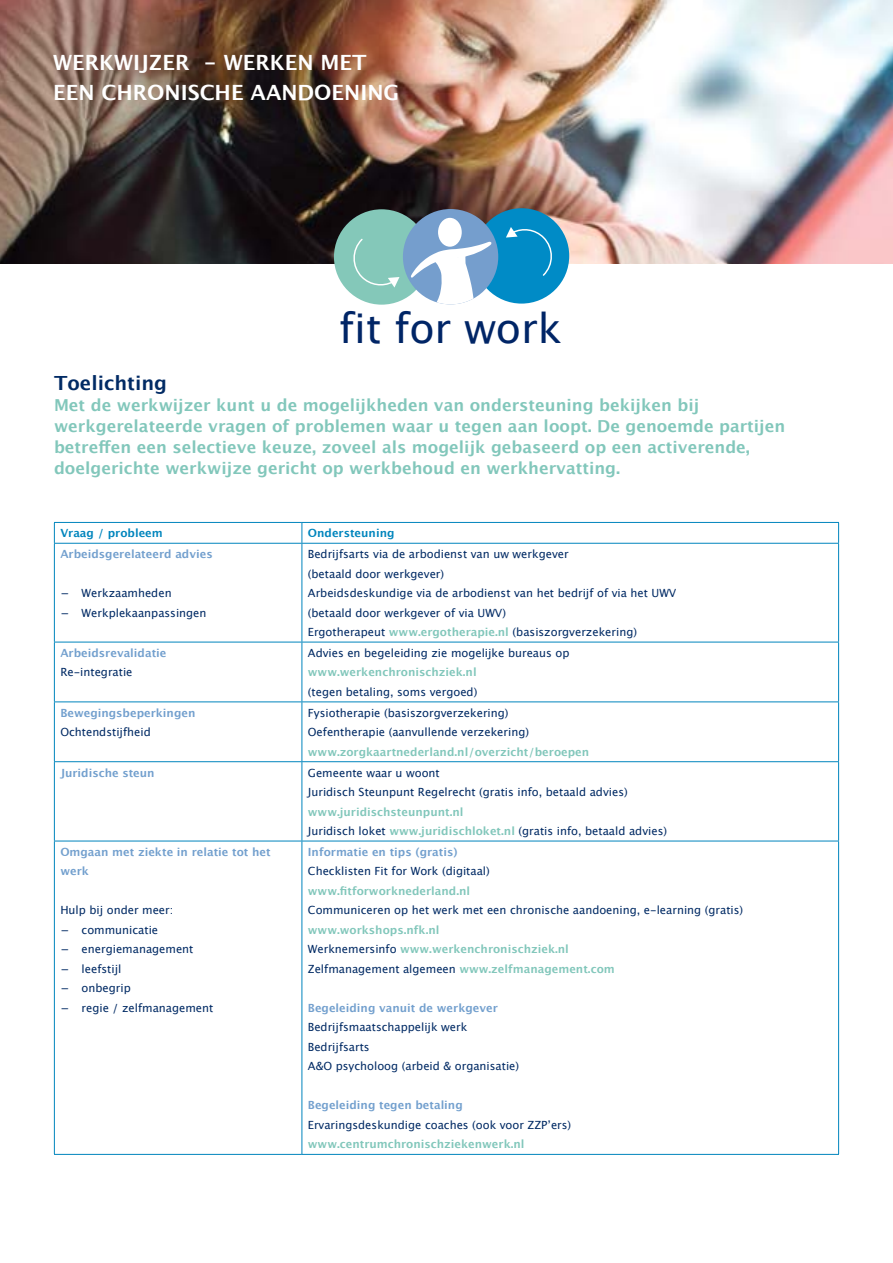
<style>
.page{position:relative;width:893px;height:1263px;background:#fff}
.page>*{position:absolute;margin:0;border:0;box-sizing:border-box;transform-origin:0 0}
.t1{font:41.1px "Lucida Grande";color:#002566}
.t2{font:700 21px/30px "Lucida Grande";color:#fff}
.t3{font:700 19.5px "Lucida Grande";color:#002a64}
.t4{font:700 16.5px/21px "Lucida Grande";color:#82c7bb}
.t5{font:11.25px/19.5px "Lucida Grande";color:#002a64}
.t6{font:700 11.25px/19.5px "Lucida Grande";color:#82c7bb}
.t7{font:700 11.25px/19.5px "Lucida Grande";color:#73a0ce}
.t8{font:700 11.25px "Lucida Grande";color:#0085bd}
.s1{font-weight:700;color:#82c7bb}
.s2{font-weight:400;color:#002a64}
</style>
<div class="page">
<img style="left:0;top:0;width:893px;height:264px">
<div style="left:334px;top:209px;width:95px;height:96px;background:#84c8b9;border-radius:50%"></div>
<div style="left:474px;top:208px;width:95px;height:96px;background:#008bc6;border-radius:50%"></div>
<div style="left:403px;top:209px;width:95px;height:95px;background:#759ecd;border-radius:50%"></div>
<svg style="left:353px;top:238px;width:46px;height:50px"></svg>
<svg style="left:506px;top:227px;width:46px;height:49px"></svg>
<div style="left:438px;top:218px;width:24px;height:29px;background:#fff;border-radius:50%"></div>
<svg style="left:410px;top:241px;width:83px;height:63px"></svg>
<hr style="left:54px;top:522px;width:248px;height:1px;background:#0085bd">
<svg style="left:54px;top:523px;width:1px;height:20px"></svg>
<hr style="left:302px;top:522px;width:537px;height:1px;background:#0085bd">
<svg style="left:302px;top:523px;width:1px;height:20px"></svg>
<svg style="left:838px;top:523px;width:1px;height:20px"></svg>
<hr style="left:54px;top:543px;width:248px;height:1px;background:#0085bd">
<hr style="left:54px;top:544px;width:1px;height:98px;background:#0085bd">
<hr style="left:302px;top:543px;width:537px;height:1px;background:#0085bd">
<hr style="left:302px;top:544px;width:1px;height:98px;background:#0085bd">
<hr style="left:838px;top:544px;width:1px;height:98px;background:#0085bd">
<hr style="left:54px;top:642px;width:248px;height:1px;background:#0085bd">
<hr style="left:54px;top:642px;width:1px;height:59px;background:#0085bd">
<hr style="left:302px;top:642px;width:537px;height:1px;background:#0085bd">
<hr style="left:302px;top:642px;width:1px;height:59px;background:#0085bd">
<hr style="left:838px;top:642px;width:1px;height:59px;background:#0085bd">
<hr style="left:54px;top:701px;width:248px;height:1px;background:#0085bd">
<hr style="left:54px;top:702px;width:1px;height:59px;background:#0085bd">
<hr style="left:302px;top:701px;width:537px;height:1px;background:#0085bd">
<hr style="left:302px;top:702px;width:1px;height:59px;background:#0085bd">
<hr style="left:838px;top:702px;width:1px;height:59px;background:#0085bd">
<hr style="left:54px;top:761px;width:248px;height:1px;background:#0085bd">
<hr style="left:54px;top:762px;width:1px;height:79px;background:#0085bd">
<hr style="left:302px;top:761px;width:537px;height:1px;background:#0085bd">
<hr style="left:302px;top:762px;width:1px;height:79px;background:#0085bd">
<hr style="left:838px;top:762px;width:1px;height:79px;background:#0085bd">
<hr style="left:54px;top:841px;width:248px;height:1px;background:#0085bd">
<hr style="left:54px;top:841px;width:1px;height:313px;background:#0085bd">
<hr style="left:302px;top:841px;width:537px;height:1px;background:#0085bd">
<hr style="left:302px;top:841px;width:1px;height:313px;background:#0085bd">
<hr style="left:838px;top:841px;width:1px;height:313px;background:#0085bd">
<hr style="left:54px;top:1154px;width:248px;height:1px;background:#0085bd">
<hr style="left:302px;top:1154px;width:537px;height:1px;background:#0085bd">
<h2 class="t2" style="left:53px;top:48px;width:347px">WERKWIJZER - WERKEN MET<br>EEN CHRONISCHE AANDOENING</h2>
<h1 class="t1" style="left:339px;top:305px;width:224px">fit for work</h1>
<h3 class="t3" style="left:54px;top:367px;width:115px">Toelichting</h3>
<p class="t4" style="left:54px;top:394px;width:733px">Met de werkwijzer kunt u de mogelijkheden van ondersteuning bekijken bij werkgerelateerde vragen of problemen waar u tegen aan loopt. De genoemde partijen betreffen een selectieve keuze, zoveel als mogelijk gebaseerd op een activerende, doelgerichte werkwijze gericht op werkbehoud en werkhervatting.</p>
<p class="t8" style="left:60px;top:524px;width:104px">Vraag / probleem</p>
<p class="t8" style="left:308px;top:524px;width:88px">Ondersteuning</p>
<p class="t7" style="left:60px;top:544px;width:154px">Arbeidsgerelateerd advies</p>
<p class="t5" style="left:60px;top:583px;width:148px">− Werkzaamheden<br>− Werkplekaanpassingen</p>
<p class="t5" style="left:308px;top:544px;width:370px">Bedrijfsarts via de arbodienst van uw werkgever<br>(betaald door werkgever)<br>Arbeidsdeskundige via de arbodienst van het bedrijf of via het UWV (betaald door werkgever of via UWV)<br>Ergotherapeut <span class="s1">www.ergotherapie.nl</span> (basiszorgverzekering)</p>
<p class="t7" style="left:60px;top:643px;width:108px">Arbeidsrevalidatie</p>
<p class="t5" style="left:60px;top:663px;width:74px">Re-integratie</p>
<p class="t7" style="left:60px;top:703px;width:137px">Bewegingsbeperkingen</p>
<p class="t5" style="left:60px;top:722px;width:92px">Ochtendstijfheid</p>
<p class="t5" style="left:308px;top:643px;width:263px">Advies en begeleiding zie mogelijke bureaus op</p>
<p class="t6" style="left:308px;top:662px;width:170px">www.werkenchronischziek.nl</p>
<p class="t5" style="left:308px;top:682px;width:171px">(tegen betaling, soms vergoed)</p>
<p class="t5" style="left:308px;top:703px;width:223px">Fysiotherapie (basiszorgverzekering)<br>Oefentherapie (aanvullende verzekering)</p>
<p class="t6" style="left:308px;top:742px;width:283px">www.zorgkaartnederland.nl/overzicht/beroepen</p>
<p class="t7" style="left:60px;top:763px;width:96px">Juridische steun</p>
<p class="t5" style="left:308px;top:763px;width:321px">Gemeente waar u woont<br>Juridisch Steunpunt Regelrecht (gratis info, betaald advies)</p>
<p class="t6" style="left:308px;top:802px;width:361px">www.juridischsteunpunt.nl<br><span class="s2">Juridisch loket</span> www.juridischloket.nl <span class="s2">(gratis info, betaald advies)</span></p>
<p class="t7" style="left:60px;top:842px;width:212px">Omgaan met ziekte in relatie tot het werk</p>
<p class="t5" style="left:60px;top:901px;width:154px">Hulp bij onder meer:<br>− communicatie<br>− energiemanagement<br>− leefstijl<br>− onbegrip<br>− regie / zelfmanagement</p>
<p class="t7" style="left:308px;top:842px;width:151px">Informatie en tips (gratis)</p>
<p class="t5" style="left:308px;top:862px;width:183px">Checklisten Fit for Work (digitaal)</p>
<p class="t6" style="left:308px;top:881px;width:164px">www.fitforworknederland.nl</p>
<p class="t5" style="left:308px;top:901px;width:437px">Communiceren op het werk met een chronische aandoening, e-learning (gratis)</p>
<p class="t6" style="left:308px;top:920px;width:308px">www.workshops.nfk.nl<br><span class="s2">Werknemersinfo</span> www.werkenchronischziek.nl<br><span class="s2">Zelfmanagement algemeen</span> www.zelfmanagement.com</p>
<p class="t7" style="left:308px;top:998px;width:191px">Begeleiding vanuit de werkgever</p>
<p class="t5" style="left:308px;top:1018px;width:213px">Bedrijfsmaatschappelijk werk<br>Bedrijfsarts<br>A&amp;O psycholoog (arbeid &amp; organisatie)</p>
<p class="t7" style="left:308px;top:1095px;width:156px">Begeleiding tegen betaling</p>
<p class="t5" style="left:308px;top:1115px;width:265px">Ervaringsdeskundige coaches (ook voor ZZP’ers)</p>
<p class="t6" style="left:308px;top:1134px;width:218px">www.centrumchronischziekenwerk.nl</p>
</div>
